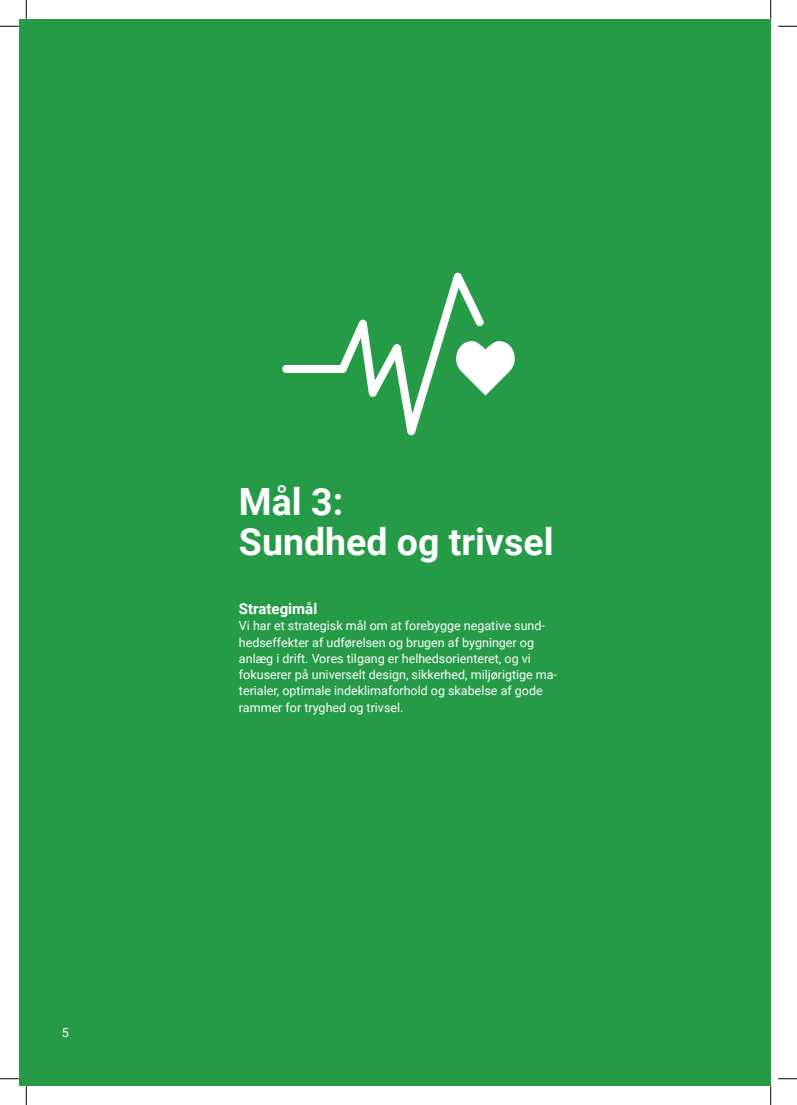
<style>
.page{position:relative;width:797px;height:1105px;background:#fff}
.page>*{position:absolute;margin:0;border:0;box-sizing:border-box;transform-origin:0 0}
.Verdensmål-titel{font:700 37.5px/40px "Roboto";color:#fff}
.mellem{font:700 15px "Roboto";color:#fff}
.Brød{font:12.5px/16.2px "Roboto";color:#fff}
</style>
<div class="page">
<div style="left:19px;top:19px;width:751px;height:1067px;background:#269b47"></div>
<svg style="left:282px;top:273px;width:232px;height:162px"></svg>
<svg style="left:0;top:25px;width:19px;height:2px"></svg>
<svg style="left:778px;top:25px;width:19px;height:2px"></svg>
<svg style="left:0;top:1078px;width:19px;height:1px"></svg>
<svg style="left:778px;top:1078px;width:19px;height:1px"></svg>
<svg style="left:25px;top:0;width:2px;height:19px"></svg>
<svg style="left:25px;top:1086px;width:2px;height:19px"></svg>
<svg style="left:770px;top:0;width:1px;height:19px"></svg>
<svg style="left:770px;top:1086px;width:1px;height:19px"></svg>
<p class="Brød" style="left:62px;top:1023px;width:9px">5</p>
<p class="Verdensmål-titel" style="left:239px;top:480px;width:316px">Mål 3:<br>Sundhed og trivsel</p>
<p class="mellem" style="left:239px;top:598px;width:80px">Strategimål</p>
<p class="Brød" style="left:239px;top:617px;width:319px">Vi har et strategisk mål om at forebygge negative sund&shy;hedseffekter af udførelsen og brugen af bygninger og anlæg i drift. Vores tilgang er helhedsorienteret, og vi fokuserer på universelt design, sikkerhed, miljørigtige ma&shy;terialer, optimale indeklimaforhold og skabelse af gode rammer for tryghed og trivsel.</p>
</div>
